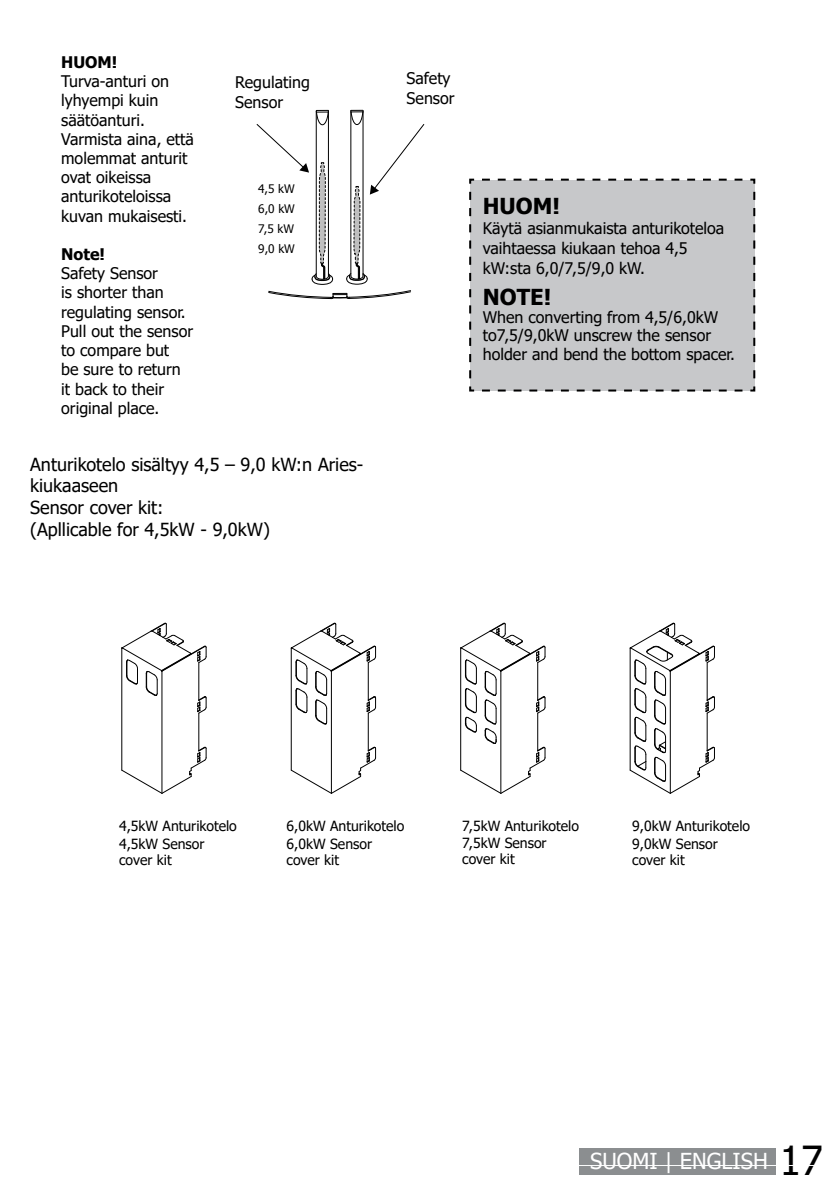
<style>
.page{position:relative;width:840px;height:1191px;background:#fff}
.page>*{position:absolute;margin:0;border:0;box-sizing:border-box;transform-origin:0 0}
.t1{font:22px "Tahoma";color:#fff}
.t2{font:700 22px "Tahoma";color:#000}
.t3{font:18px/21.6px "Tahoma";color:#000}
.t4{font:16px/19.2px "Tahoma";color:#000}
.t5{font:700 16px "Tahoma";color:#000}
.t6{font:14px/16px "Tahoma";color:#000}
.t7{font:11.8px/20px "Tahoma";color:#000;text-align:justify}
.s1{font-size:40px;color:#000}
</style>
<div class="page">
<div style="left:578px;top:1148px;width:197px;height:26px;background:#8b8e90"></div>
<hr style="left:331px;top:671px;width:1px;height:122px;background:#000">
<hr style="left:368px;top:713px;width:1px;height:37px;background:#000">
<svg style="left:290px;top:746px;width:86px;height:48px"></svg>
<hr style="left:291px;top:648px;width:1px;height:122px;background:#000">
<svg style="left:256px;top:109px;width:169px;height:615px"></svg>
<hr style="left:161px;top:671px;width:1px;height:122px;background:#000">
<hr style="left:198px;top:713px;width:1px;height:37px;background:#000">
<svg style="left:121px;top:746px;width:86px;height:48px"></svg>
<hr style="left:121px;top:648px;width:1px;height:122px;background:#000">
<svg style="left:121px;top:622px;width:86px;height:92px"></svg>
<svg style="left:629px;top:622px;width:85px;height:172px"></svg>
<svg style="left:460px;top:622px;width:85px;height:172px"></svg>
<div style="left:469px;top:178px;width:286px;height:214px;background:#c7c8ca"></div>
<p class="t5" style="left:61px;top:51px;width:58px">HUOM!</p>
<p class="t4" style="left:61px;top:73px;width:134px">Turva-anturi on lyhyempi kuin säätöanturi.<br>Varmista aina, että molemmat anturit ovat oikeissa anturikoteloissa kuvan mukaisesti.</p>
<p class="t5" style="left:61px;top:243px;width:45px">Note!</p>
<p class="t4" style="left:61px;top:265px;width:133px">Safety Sensor<br>is shorter than regulating sensor.<br>Pull out the sensor to compare but<br>be sure to return it back to their original place.</p>
<p class="t4" style="left:235px;top:73px;width:76px;line-height:20px">Regulating<br>Sensor</p>
<p class="t4" style="left:406px;top:69px;width:49px;line-height:20px">Safety<br>Sensor</p>
<p class="t7" style="left:258px;top:178px;width:38px">4,5 kW 6,0 kW 7,5 kW 9,0 kW</p>
<p class="t3" style="left:30px;top:454px;width:334px">Anturikotelo sisältyy 4,5 – 9,0 kW:n Aries&shy;kiukaaseen</p>
<p class="t3" style="left:30px;top:497px;width:241px">Sensor cover kit:<br>(Apllicable for 4,5kW - 9,0kW)</p>
<h1 class="t2" style="left:482px;top:191px;width:79px">HUOM!</h1>
<p class="t4" style="left:482px;top:219px;width:243px;line-height:20px">Käytä asianmukaista anturikoteloa vaihtaessa kiukaan tehoa 4,5 kW:sta 6,0/7,5/9,0 kW.</p>
<h1 class="t2" style="left:482px;top:281px;width:70px">NOTE!</h1>
<p class="t4" style="left:482px;top:309px;width:254px;line-height:18.4px">When converting from 4,5/6,0kW to7,5/9,0kW unscrew the sensor holder and bend the bottom spacer.</p>
<p class="t6" style="left:119px;top:818px;width:119px">4,5kW Anturikotelo</p>
<p class="t6" style="left:286px;top:818px;width:119px">6,0kW Anturikotelo</p>
<p class="t6" style="left:462px;top:818px;width:118px">7,5kW Anturikotelo</p>
<p class="t6" style="left:632px;top:818px;width:119px">9,0kW Anturikotelo</p>
<p class="t6" style="left:462px;top:835px;width:86px">7,5kW Sensor cover kit</p>
<p class="t6" style="left:632px;top:836px;width:87px">9,0kW Sensor cover kit</p>
<p class="t6" style="left:119px;top:836px;width:87px">4,5kW Sensor cover kit</p>
<p class="t6" style="left:286px;top:836px;width:87px">6,0kW Sensor cover kit</p>
<h1 class="t1" style="left:589px;top:1146px;width:234px">SUOMI | ENGLISH <span class="s1">17</span></h1>
</div>
